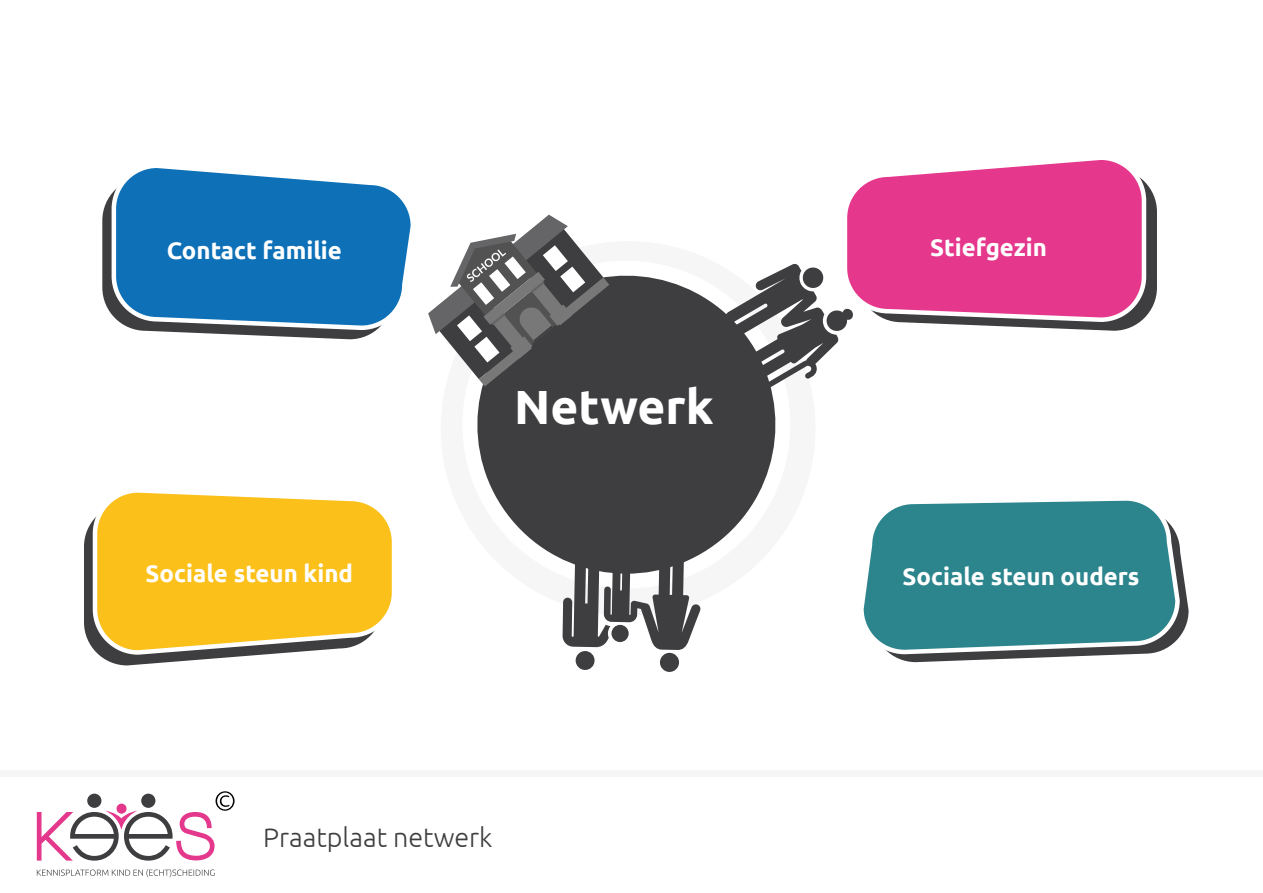
<style>
.page{position:relative;width:1263px;height:893px;background:#fff}
.page>*{position:absolute;margin:0;border:0;box-sizing:border-box;transform-origin:0 0}
.t1{font:700 48px "Ubuntu";color:#fff}
.t2{font:300 26.85px "Ubuntu";color:#3e3e40}
.t3{font:700 24px "Ubuntu";color:#fff}
</style>
<div class="page">
<svg style="left:893px;top:565px;width:295px;height:97px"></svg>
<svg style="left:863px;top:500px;width:319px;height:156px;background:#438e95"></svg>
<svg style="left:84px;top:525px;width:148px;height:140px;fill:#3e3e40"></svg>
<svg style="left:90px;top:492px;width:302px;height:165px;background:#f1bf37"></svg>
<svg style="left:102px;top:197px;width:272px;height:142px"></svg>
<svg style="left:109px;top:168px;width:302px;height:164px;background:#3081bb"></svg>
<svg style="left:947px;top:185px;width:210px;height:146px;fill:#3e3e40"></svg>
<svg style="left:847px;top:160px;width:301px;height:164px;background:#e04f95"></svg>
<svg style="left:477px;top:275px;width:299px;height:284px;background:#555557"></svg>
<svg style="left:428px;top:215px;width:181px;height:171px"></svg>
<svg style="left:562px;top:554px;width:139px;height:96px"></svg>
<div style="left:575px;top:651px;width:20px;height:19px;background:#3e3e40;border-radius:50%"></div>
<div style="left:611px;top:625px;width:18px;height:17px;background:#3e3e40;border-radius:50%"></div>
<div style="left:660px;top:653px;width:19px;height:19px;background:#3e3e40;border-radius:50%"></div>
<svg style="left:725px;top:263px;width:129px;height:126px"></svg>
<div style="left:0;top:771px;width:1263px;height:6px;background:#f6f6f6"></div>
<svg style="left:37px;top:791px;width:198px;height:86px"></svg>
<p class="t3" style="left:167px;top:236px;width:177px">Contact familie</p>
<p class="t3" style="left:930px;top:233px;width:118px">Stiefgezin</p>
<h1 class="t1" style="left:514px;top:377px;width:201px">Netwerk</h1>
<p class="t3" style="left:146px;top:558px;width:209px">Sociale steun kind</p>
<p class="t3" style="left:903px;top:562px;width:238px">Sociale steun ouders</p>
<p class="t2" style="left:263px;top:821px;width:231px">Praatplaat netwerk</p>
</div>
